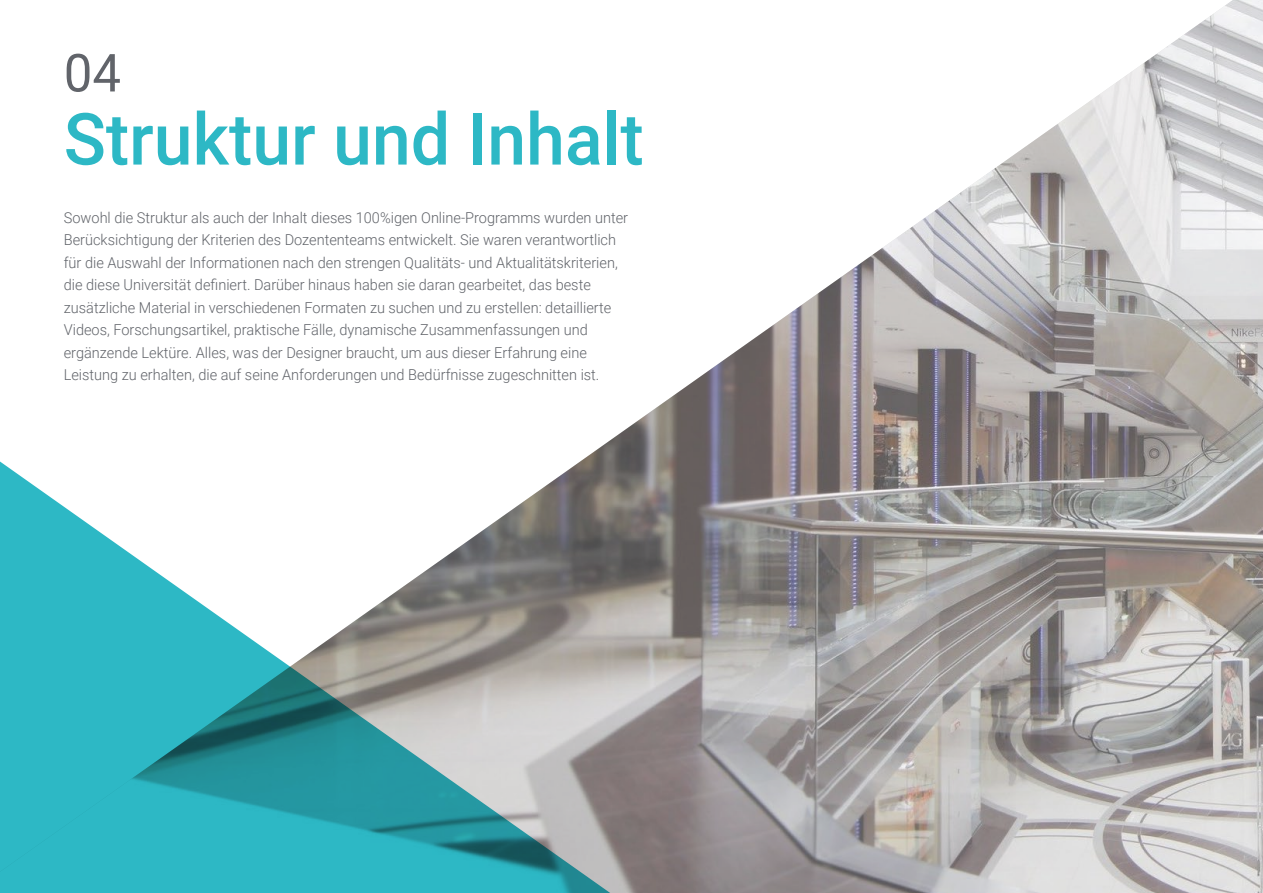
<style>
.page{position:relative;width:1263px;height:893px;background:#fff}
.page>*{position:absolute;margin:0;border:0;box-sizing:border-box;transform-origin:0 0}
.t1{font:500 72px "Roboto";color:#2db8c5}
.t2{font:52.5px "Roboto";color:#61646a}
.t3{font:300 15px/22.5px "Roboto";color:#61646a}
</style>
<div class="page">
<img style="left:602px;top:0;width:661px;height:893px">
<svg style="left:0;top:446px;width:640px;height:447px"></svg>
<h2 class="t2" style="left:64px;top:36px;width:59px">04</h2>
<h1 class="t1" style="left:64px;top:89px;width:581px">Struktur und Inhalt</h1>
<p class="t3" style="left:64px;top:205px;width:566px">Sowohl die Struktur als auch der Inhalt dieses 100%igen Online-Programms wurden unter Berücksichtigung der Kriterien des Dozententeams entwickelt. Sie waren verantwortlich für die Auswahl der Informationen nach den strengen Qualitäts- und Aktualitätskriterien, die diese Universität definiert. Darüber hinaus haben sie daran gearbeitet, das beste zusätzliche Material in verschiedenen Formaten zu suchen und zu erstellen: detaillierte Videos, Forschungsartikel, praktische Fälle, dynamische Zusammenfassungen und ergänzende Lektüre. Alles, was der Designer braucht, um aus dieser Erfahrung eine Leistung zu erhalten, die auf seine Anforderungen und Bedürfnisse zugeschnitten ist.</p>
</div>
